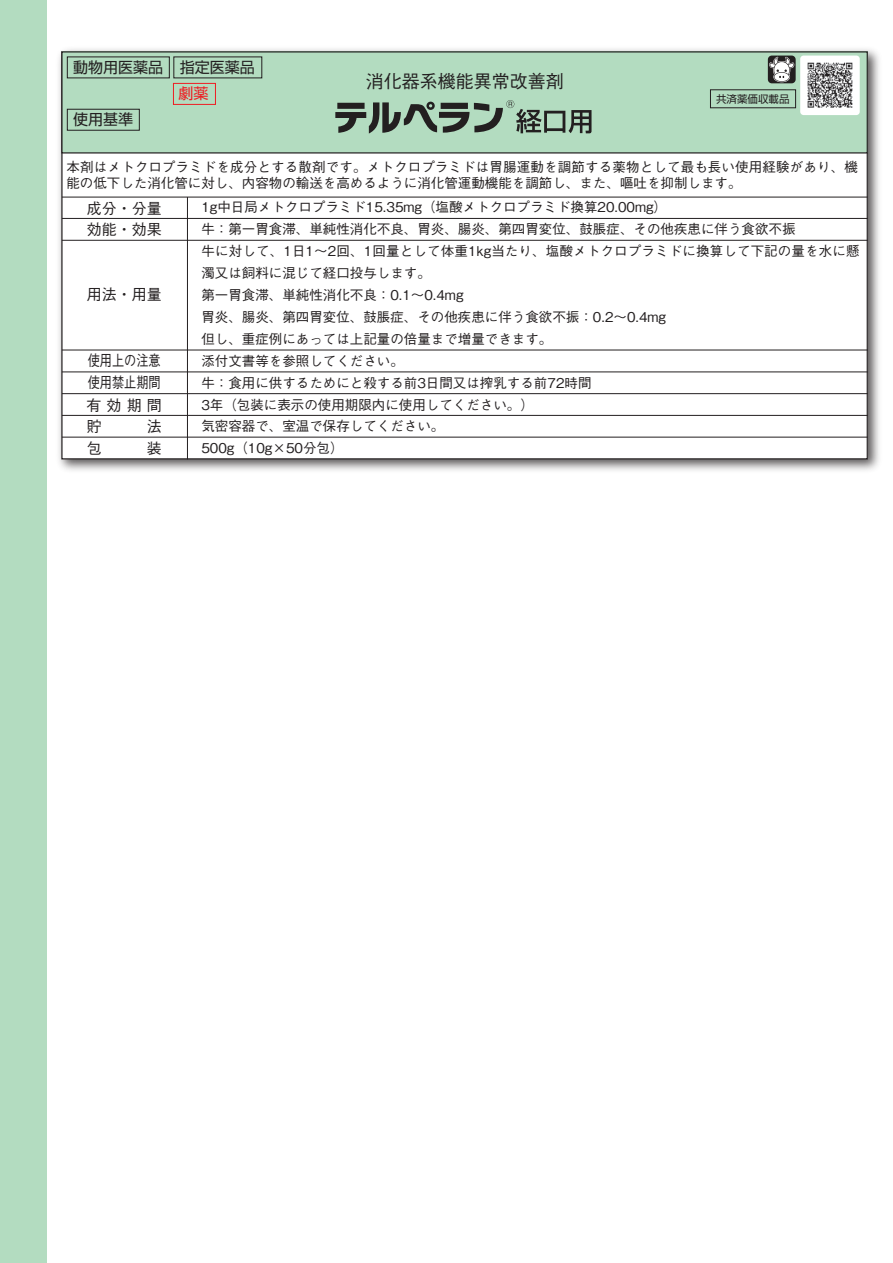
<style>
.page{position:relative;width:893px;height:1263px;background:#fff}
.page>*{position:absolute;margin:0;border:0;box-sizing:border-box;transform-origin:0 0}
.t1{font:500 18px "Gothic BBB Pro";color:#231f20}
.t2{font:500 15px "Gothic BBB Pro";color:#231f20}
.t3{font:15px "Shin Go Pro";color:#231f20}
.t4{font:500 15px "Gothic BBB Pro";color:#231f20;scale:.81 1}
.t5{font:15px "Shin Go Pro";color:#ee1d23}
.t6{font:500 13.5px/21.9px "Gothic BBB Pro";color:#231f20}
.t7{font:10.5px "Shin Go Pro";color:#231f20}
</style>
<div class="page">
<div style="left:0;top:0;width:47px;height:1263px;background:#b3dcc0"></div>
<img style="left:58px;top:49px;width:821px;height:422px">
<div style="left:62px;top:52px;width:805px;height:407px;background:#fff"></div>
<div style="left:62px;top:52px;width:805px;height:101px;background:#b3dcc0"></div>
<div style="left:61px;top:51px;width:807px;height:103px;border:1px solid #231f20"></div>
<hr style="left:62px;top:197px;width:806px;height:1px;background:#231f20">
<hr style="left:62px;top:218px;width:806px;height:1px;background:#231f20">
<hr style="left:62px;top:240px;width:806px;height:1px;background:#231f20">
<hr style="left:62px;top:415px;width:806px;height:1px;background:#231f20">
<hr style="left:62px;top:393px;width:806px;height:1px;background:#231f20">
<hr style="left:62px;top:371px;width:806px;height:1px;background:#231f20">
<hr style="left:62px;top:350px;width:806px;height:1px;background:#231f20">
<hr style="left:187px;top:197px;width:1px;height:262px;background:#231f20">
<div style="left:67px;top:109px;width:73px;height:22px;border:1px solid #231f20"></div>
<hr style="left:62px;top:437px;width:806px;height:1px;background:#231f20">
<div style="left:173px;top:83px;width:43px;height:22px;border:1px solid #ee1d23"></div>
<div style="left:710px;top:89px;width:86px;height:19px;border:1px solid #231f20"></div>
<svg style="left:335px;top:100px;width:256px;height:34px"></svg>
<div style="left:800px;top:56px;width:60px;height:59px;background:#fff;border-radius:3px"></div>
<img style="left:807px;top:62px;width:46px;height:46px">
<svg style="left:768px;top:56px;width:28px;height:27px"></svg>
<svg style="left:769px;top:57px;width:25px;height:25px"></svg>
<p class="t3" style="left:73px;top:55px;width:91px">動物用医薬品</p>
<p class="t3" style="left:73px;top:107px;width:61px">使用基準</p>
<p class="t3" style="left:180px;top:55px;width:76px">指定医薬品</p>
<p class="t5" style="left:178px;top:81px;width:31px">劇薬</p>
<h1 class="t1" style="left:366px;top:67px;width:199px">消化器系機能異常改善剤</h1>
<p class="t7" style="left:716px;top:90px;width:75px">共済薬価収載品</p>
<p class="t6" style="left:66px;top:157px;width:793px;line-height:16.2px">本剤はメトクロプラミドを成分とする散剤です。メトクロプラミドは胃腸運動を調節する薬物として最も長い使用経験があり、機能の低下した消化管に対し、内容物の輸送を高めるように消化管運動機能を調節し、また、嘔吐を抑制します。</p>
<p class="t6" style="left:201px;top:195px;width:660px">1g中日局メトクロプラミド15.35mg（塩酸メトクロプラミド換算20.00mg）<br>牛：第一胃食滞、単純性消化不良、胃炎、腸炎、第四胃変位、鼓脹症、その他疾患に伴う食欲不振<br>牛に対して、1日1～2回、1回量として体重1kg当たり、塩酸メトクロプラミドに換算して下記の量を水に懸濁又は飼料に混じて経口投与します。<br>第一胃食滞、単純性消化不良：0.1～0.4mg<br>胃炎、腸炎、第四胃変位、鼓脹症、その他疾患に伴う食欲不振：0.2～0.4mg<br>但し、重症例にあっては上記量の倍量まで増量できます。<br>添付文書等を参照してください。<br>牛：食用に供するためにと殺する前3日間又は搾乳する前72時間<br>3年（包装に表示の使用期限内に使用してください。）<br>気密容器で、室温で保存してください。<br>500g（10g×50分包）</p>
<p class="t2" style="left:87px;top:196px;width:77px">成分・分量</p>
<p class="t2" style="left:87px;top:217px;width:77px">効能・効果</p>
<p class="t2" style="left:87px;top:282px;width:77px">用法・用量</p>
<p class="t4" style="left:88px;top:348px;width:91px">使用上の注意</p>
<p class="t4" style="left:88px;top:370px;width:91px">使用禁止期間</p>
<p class="t2" style="left:87px;top:393px;width:77px">有効期間</p>
</div>
